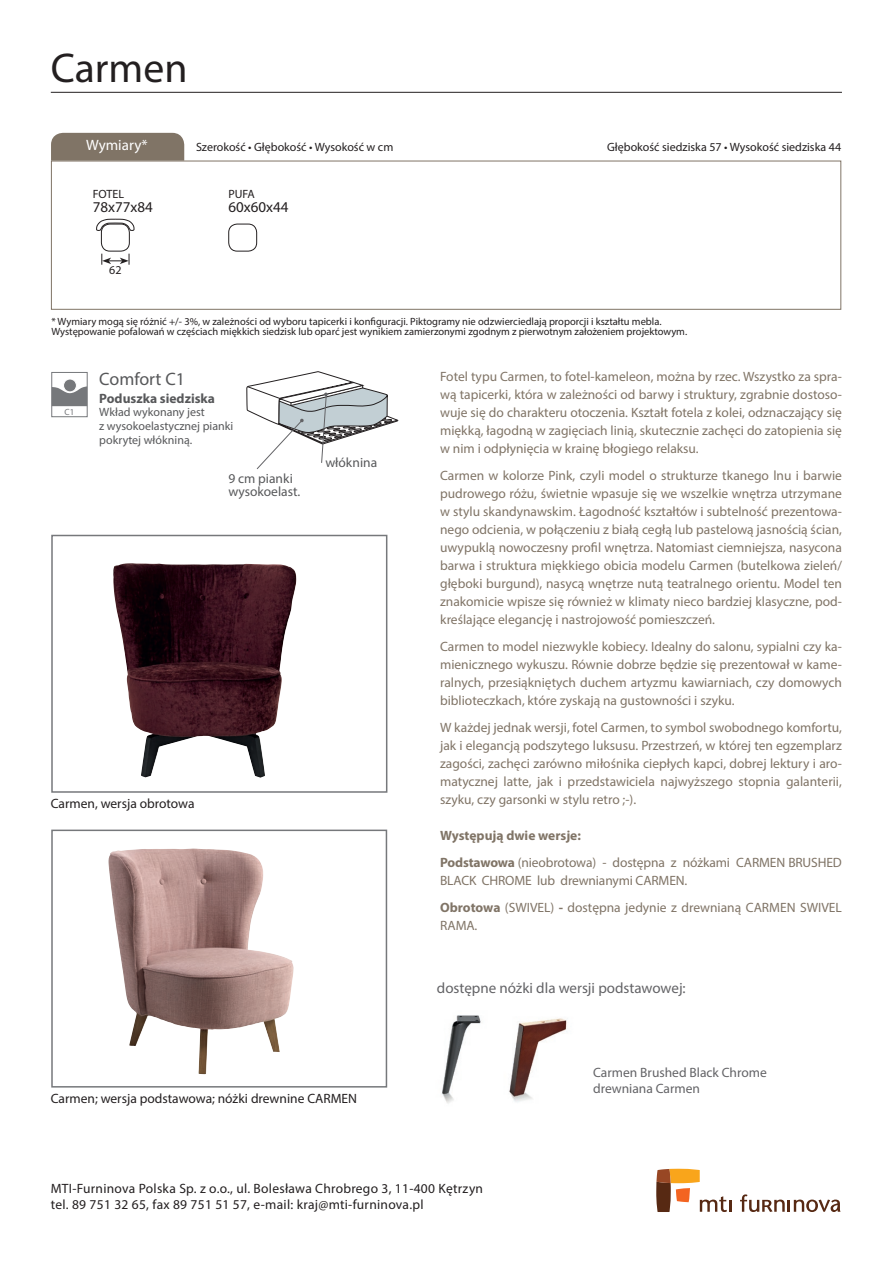
<style>
.page{position:relative;width:893px;height:1263px;background:#fff}
.page>*{position:absolute;margin:0;border:0;box-sizing:border-box;transform-origin:0 0}
.t1{font:41.7px "Myriad Pro";color:#231f20}
.t2{font:18px "Myriad Pro";color:#57585a}
.t3{font:15px "Myriad Pro";color:#636366}
.t4{font:15px "Myriad Pro";color:#231f20}
.t5{font:15px "Myriad Pro";color:#fff}
.t6{font:13.5px/18px "Myriad Pro";color:#807466;text-align:justify}
.t7{font:13.5px/16.2px "Myriad Pro";letter-spacing:.015em;color:#231f20}
.t8{font:13.5px/16.2px "Myriad Pro";color:#636366}
.t9{font:13.5px/13.5px "Myriad Pro";color:#57585a}
.t10{font:700 13.5px "Myriad Pro";color:#57585a}
.t11{font:12px "Myriad Pro";color:#231f20}
.t12{font:12px/13.6px "Myriad Pro";color:#57585a}
.t13{font:10.5px/10.5px "Myriad Pro";color:#231f20}
.t14{font:9px "Myriad Pro";color:#76787b}
.s1{font-weight:700}
</style>
<div class="page">
<hr style="left:51px;top:92px;width:791px;height:1px;background:#231f20">
<div style="left:51px;top:133px;width:133px;height:28px;background:#807466"></div>
<svg style="left:656px;top:1169px;width:76px;height:43px"></svg>
<svg style="left:740px;top:1194px;width:100px;height:18px"></svg>
<div style="left:51px;top:161px;width:790px;height:149px;border:1px solid #807466"></div>
<svg style="left:102px;top:254px;width:28px;height:11px"></svg>
<img style="left:113px;top:563px;width:169px;height:215px">
<div style="left:51px;top:535px;width:336px;height:258px;border:2px solid #76787b"></div>
<img style="left:108px;top:848px;width:131px;height:226px">
<div style="left:51px;top:829px;width:336px;height:258px;border:2px solid #76787b"></div>
<div style="left:51px;top:372px;width:37px;height:45px;border:1px solid #76787b"></div>
<svg style="left:52px;top:379px;width:35px;height:27px"></svg>
<svg style="left:246px;top:371px;width:152px;height:98px"></svg>
<div style="left:101px;top:224px;width:29px;height:27px;border:1px solid #231f20;border-radius:9px"></div>
<div style="left:228px;top:224px;width:29px;height:27px;border:1px solid #231f20;border-radius:9px"></div>
<svg style="left:96px;top:218px;width:39px;height:13px"></svg>
<img style="left:441px;top:1015px;width:40px;height:89px">
<img style="left:509px;top:1018px;width:58px;height:84px">
<h1 class="t1" style="left:51px;top:43px;width:138px">Carmen</h1>
<p class="t5" style="left:86px;top:136px;width:63px">Wymiary*</p>
<p class="t11" style="left:196px;top:140px;width:199px">Szerokość • Głębokość • Wysokość w cm</p>
<p class="t11" style="left:607px;top:140px;width:235px">Głębokość siedziska 57 • Wysokość siedziska 44</p>
<p class="t11" style="left:93px;top:187px;width:33px">FOTEL</p>
<p class="t4" style="left:93px;top:198px;width:62px">78x77x84</p>
<p class="t11" style="left:109px;top:262px;width:14px">62</p>
<p class="t11" style="left:228px;top:187px;width:28px">PUFA</p>
<p class="t4" style="left:228px;top:198px;width:62px">60x60x44</p>
<p class="t13" style="left:51px;top:316px;width:637px">* Wymiary mogą się różnić +/- 3%, w zależności od wyboru tapicerki i konfiguracji. Piktogramy nie odzwierciedlają proporcji i kształtu mebla.<br>Występowanie pofalowań w częściach miękkich siedzisk lub oparć jest wynikiem zamierzonymi zgodnym z pierwotnym założeniem projektowym.</p>
<p class="t14" style="left:65px;top:407px;width:11px">C1</p>
<h2 class="t2" style="left:99px;top:368px;width:87px">Comfort C1</h2>
<p class="t10" style="left:99px;top:389px;width:117px">Poduszka siedziska</p>
<p class="t12" style="left:99px;top:405px;width:136px">Wkład wykonany jest<br>z wysokoelastycznej pianki pokrytej włókniną.</p>
<p class="t9" style="left:228px;top:471px;width:73px">9 cm pianki wysokoelast.</p>
<p class="t9" style="left:325px;top:455px;width:53px">włóknina</p>
<p class="t7" style="left:51px;top:795px;width:145px">Carmen, wersja obrotowa</p>
<p class="t7" style="left:51px;top:1090px;width:308px">Carmen; wersja podstawowa; nóżki drewnine CARMEN</p>
<p class="t6" style="left:440px;top:367px;width:403px">Fotel typu Carmen, to fotel-kameleon, można by rzec. Wszystko za spra&shy;wą tapicerki, która w zależności od barwy i struktury, zgrabnie dostoso&shy;wuje się do charakteru otoczenia. Kształt fotela z kolei, odznaczający się miękką, łagodną w zagięciach linią, skutecznie zachęci do zatopienia się w nim i odpłynięcia w krainę błogiego relaksu.</p>
<p class="t6" style="left:440px;top:466px;width:403px">Carmen w kolorze Pink, czyli model o strukturze tkanego lnu i barwie pudrowego różu, świetnie wpasuje się we wszelkie wnętrza utrzymane w stylu skandynawskim. Łagodność kształtów i subtelność prezentowa&shy;nego odcienia, w połączeniu z białą cegłą lub pastelową jasnością ścian, uwypuklą nowoczesny profil wnętrza. Natomiast ciemniejsza, nasycona barwa i struktura miękkiego obicia modelu Carmen (butelkowa zieleń/ głęboki burgund), nasycą wnętrze nutą teatralnego orientu. Model ten znakomicie wpisze się również w klimaty nieco bardziej klasyczne, pod&shy;kreślające elegancję i nastrojowość pomieszczeń.</p>
<p class="t6" style="left:440px;top:637px;width:403px">Carmen to model niezwykle kobiecy. Idealny do salonu, sypialni czy ka&shy;mienicznego wykuszu. Równie dobrze będzie się prezentował w kame&shy;ralnych, przesiąkniętych duchem artyzmu kawiarniach, czy domowych biblioteczkach, które zyskają na gustowności i szyku.</p>
<p class="t6" style="left:440px;top:718px;width:403px">W każdej jednak wersji, fotel Carmen, to symbol swobodnego komfortu, jak i elegancją podszytego luksusu. Przestrzeń, w której ten egzemplarz zagości, zachęci zarówno miłośnika ciepłych kapci, dobrej lektury i aro&shy;matycznej latte, jak i przedstawiciela najwyższego stopnia galanterii, szyku, czy garsonki w stylu retro ;-).</p>
<p class="t6" style="left:440px;top:821px;width:403px;line-height:27px"><span class="s1">Występują dwie wersje:<br>Podstawowa</span> (nieobrotowa) - dostępna z nóżkami CARMEN BRUSHED</p>
<p class="t6" style="left:440px;top:866px;width:403px;line-height:27px">BLACK CHROME lub drewnianymi CARMEN.<br><span class="s1">Obrotowa</span> (SWIVEL) <span class="s1">-</span> dostępna jedynie z drewnianą CARMEN SWIVEL</p>
<p class="t6" style="left:440px;top:916px;width:39px">RAMA.</p>
<p class="t3" style="left:437px;top:979px;width:250px">dostępne nóżki dla wersji podstawowej:</p>
<p class="t8" style="left:593px;top:1064px;width:175px">Carmen Brushed Black Chrome drewniana Carmen</p>
<p class="t7" style="left:51px;top:1180px;width:434px">MTI-Furninova Polska Sp. z o.o., ul. Bolesława Chrobrego 3, 11-400 Kętrzyn tel. 89 751 32 65, fax 89 751 51 57, e-mail: kraj@mti-furninova.pl</p>
</div>
